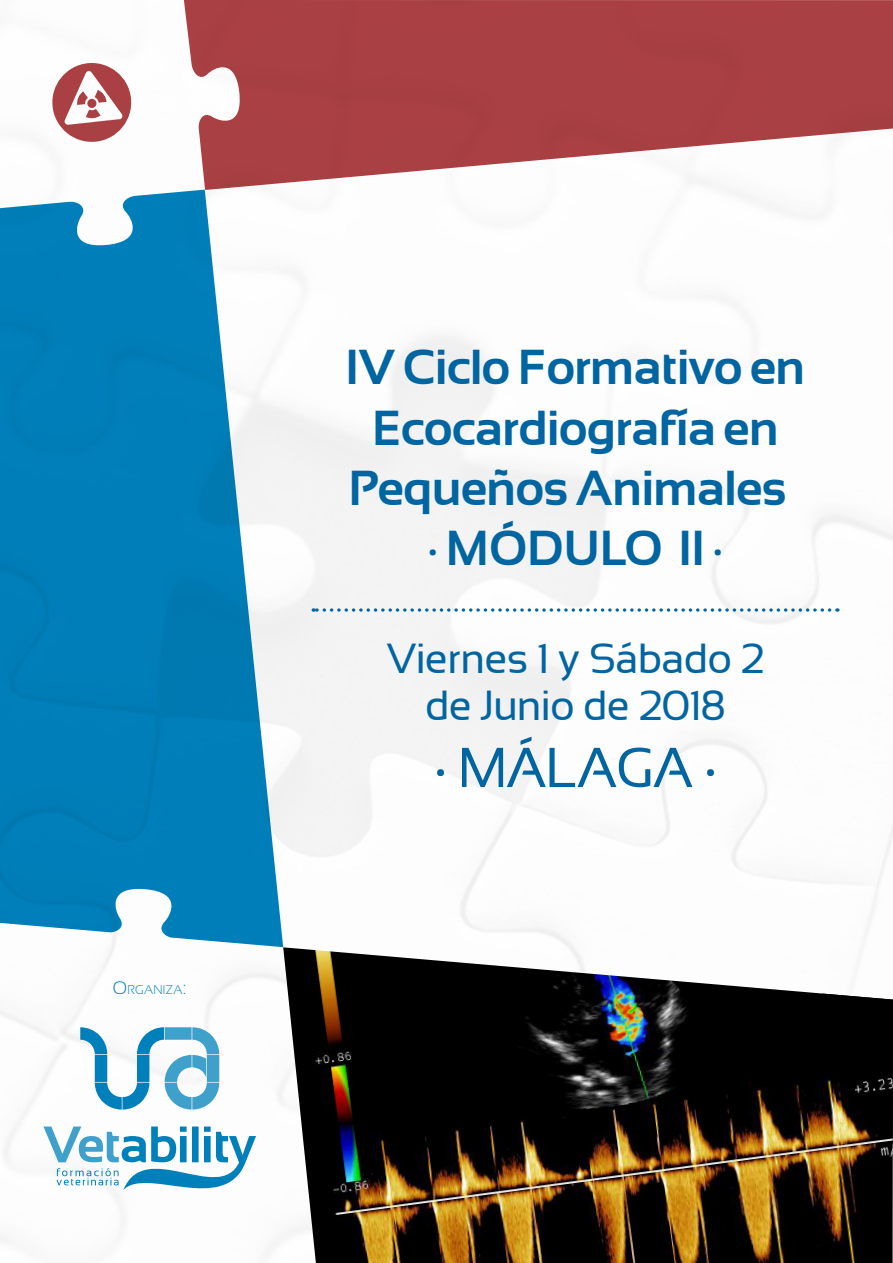
<style>
.page{position:relative;width:893px;height:1263px;background:#fff}
.page>*{position:absolute;margin:0;border:0;box-sizing:border-box;transform-origin:0 0}
.t1{font:56.1px "Sansation";letter-spacing:-.02em;color:#0065a1}
.t2{font:700 49.05px/60.4px "Sansation";letter-spacing:-.01em;color:#0065a1;text-align:center}
.t3{font:42.15px/47.4px "Sansation";letter-spacing:-.02em;color:#0065a1;text-align:center}
.t4{font:300 12.6px "Sansation";letter-spacing:.025em;color:#0080bb}
.s1{font-size:18px}
</style>
<div class="page">
<img style="left:0;top:99px;width:893px;height:1142px">
<svg style="left:52px;top:63px;width:79px;height:79px"></svg>
<svg style="left:0;top:190px;width:283px;height:757px;fill:#007eb9"></svg>
<svg style="left:43px;top:1126px;width:213px;height:89px"></svg>
<svg style="left:80px;top:1027px;width:139px;height:82px"></svg>
<svg style="left:184px;top:0;width:709px;height:190px;fill:#a94043"></svg>
<img style="left:283px;top:947px;width:610px;height:316px">
<svg style="left:313px;top:608px;width:517px;height:4px"></svg>
<p class="t4" style="left:113px;top:983px;width:75px"><span class="s1">O</span>RGANIZA<span class="s1">:</span></p>
<p class="t2" style="left:346px;top:337px;width:461px">IV Ciclo Formativo en<br>Ecocardiografía en<br>Pequeños Animales · MÓDULO II ·</p>
<p class="t3" style="left:386px;top:635px;width:380px">Viernes 1 y Sábado 2 de Junio de 2018</p>
<p class="t1" style="left:434px;top:737px;width:284px">· MÁLAGA ·</p>
</div>
